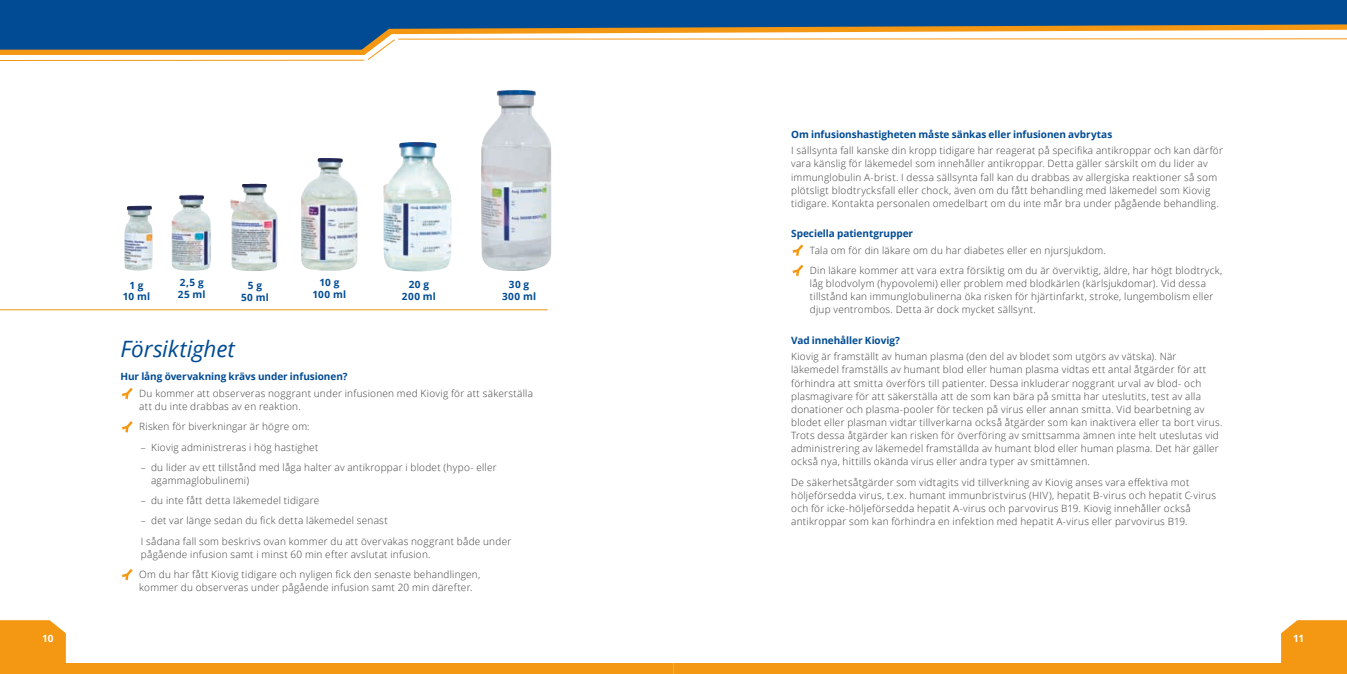
<style>
.page{position:relative;width:1347px;height:674px;background:#fff}
.page>*{position:absolute;margin:0;border:0;box-sizing:border-box;transform-origin:0 0}
.t1{font:italic 22.5px "Open Sans";color:#004b94}
.t2{font:300 10px/13.1px "Open Sans";letter-spacing:.025em;color:#3d3d3c}
.t3{font:700 10px/11.2px "Open Sans";letter-spacing:-.005em;color:#004b94;text-align:center}
.t4{font:700 10px "Open Sans";color:#fff}
</style>
<div class="page">
<div style="left:0;top:50px;width:367px;height:5px;background:#f49712"></div>
<svg style="left:0;top:0;width:1346px;height:50px;fill:#004b94"></svg>
<hr style="left:0;top:60px;width:364px;height:1px;background:#f49712">
<svg style="left:367px;top:39px;width:28px;height:21px"></svg>
<svg style="left:0;top:620px;width:673px;height:53px"></svg>
<svg style="left:673px;top:620px;width:673px;height:53px"></svg>
<hr style="left:398px;top:38px;width:948px;height:1px;background:#f49712">
<svg style="left:792px;top:244px;width:11px;height:12px"></svg>
<svg style="left:792px;top:264px;width:11px;height:12px"></svg>
<svg style="left:121px;top:388px;width:12px;height:11px"></svg>
<svg style="left:121px;top:421px;width:12px;height:11px"></svg>
<svg style="left:121px;top:569px;width:12px;height:11px"></svg>
<img style="left:124px;top:205px;width:28px;height:65px">
<img style="left:172px;top:194px;width:39px;height:76px">
<img style="left:230px;top:183px;width:48px;height:88px">
<img style="left:301px;top:158px;width:57px;height:113px">
<img style="left:383px;top:142px;width:68px;height:129px">
<img style="left:481px;top:90px;width:70px;height:181px">
<hr style="left:0;top:309px;width:547px;height:1px;background:#f49712">
<p class="t3" style="left:123px;top:279px;width:29px">1 g<br>10 ml</p>
<p class="t3" style="left:178px;top:277px;width:29px;text-align:left">2,5 g<br>25 ml</p>
<p class="t3" style="left:241px;top:279px;width:29px">5 g<br>50 ml</p>
<p class="t3" style="left:312px;top:277px;width:35px">10 g<br>100 ml</p>
<p class="t3" style="left:402px;top:279px;width:36px">20 g<br>200 ml</p>
<p class="t3" style="left:502px;top:279px;width:36px">30 g<br>300 ml</p>
<h1 class="t1" style="left:120px;top:333px;width:116px">Försiktighet</h1>
<p class="t3" style="left:120px;top:370px;width:228px">Hur lång övervakning krävs under infusionen?</p>
<p class="t2" style="left:139px;top:386px;width:395px">Du kommer att observeras noggrant under infusionen med Kiovig för att säkerställa att du inte drabbas av en reaktion.</p>
<p class="t2" style="left:139px;top:419px;width:172px">Risken för biverkningar är högre om:</p>
<p class="t2" style="left:141px;top:440px;width:179px">– Kiovig administreras i hög hastighet</p>
<p class="t2" style="left:151px;top:460px;width:347px;text-indent:-10px">– du lider av ett tillstånd med låga halter av antikroppar i blodet (hypo- eller agammaglobulinemi)</p>
<p class="t2" style="left:141px;top:493px;width:180px">– du inte fått detta läkemedel tidigare</p>
<p class="t2" style="left:141px;top:510px;width:372px;line-height:20.2px">– det var länge sedan du fick detta läkemedel senast<br>I sådana fall som beskrivs ovan kommer du att övervakas noggrant både under</p>
<p class="t2" style="left:139px;top:543px;width:342px;line-height:20.2px">pågående infusion samt i minst 60 min efter avslutat infusion.<br>Om du har fått Kiovig tidigare och nyligen fick den senaste behandlingen,</p>
<p class="t2" style="left:139px;top:580px;width:335px">kommer du observeras under pågående infusion samt 20 min därefter.</p>
<p class="t3" style="left:791px;top:128px;width:323px">Om infusionshastigheten måste sänkas eller infusionen avbrytas</p>
<p class="t2" style="left:791px;top:144px;width:433px">I sällsynta fall kanske din kropp tidigare har reagerat på specifika antikroppar och kan därför vara känslig för läkemedel som innehåller antikroppar. Detta gäller särskilt om du lider av immunglobulin A-brist. I dessa sällsynta fall kan du drabbas av allergiska reaktioner så som plötsligt blodtrycksfall eller chock, även om du fått behandling med läkemedel som Kiovig tidigare. Kontakta personalen omedelbart om du inte mår bra under pågående behandling.</p>
<p class="t3" style="left:791px;top:227px;width:123px">Speciella patientgrupper</p>
<p class="t2" style="left:810px;top:239px;width:414px;line-height:20.2px">Tala om för din läkare om du har diabetes eller en njursjukdom.<br>Din läkare kommer att vara extra försiktig om du är överviktig, äldre, har högt blodtryck,</p>
<p class="t2" style="left:810px;top:276px;width:405px">låg blodvolym (hypovolemi) eller problem med blodkärlen (kärlsjukdomar). Vid dessa tillstånd kan immunglobulinerna öka risken för hjärtinfarkt, stroke, lungembolism eller djup ventrombos. Detta är dock mycket sällsynt.</p>
<p class="t3" style="left:791px;top:334px;width:110px">Vad innehåller Kiovig?</p>
<p class="t2" style="left:791px;top:349px;width:433px">Kiovig är framställt av human plasma (den del av blodet som utgörs av vätska). När läkemedel framställs av humant blod eller human plasma vidtas ett antal åtgärder för att förhindra att smitta överförs till patienter. Dessa inkluderar noggrant urval av blod- och plasmagivare för att säkerställa att de som kan bära på smitta har uteslutits, test av alla donationer och plasma-pooler för tecken på virus eller annan smitta. Vid bearbetning av blodet eller plasman vidtar tillverkarna också åtgärder som kan inaktivera eller ta bort virus.<br>Trots dessa åtgärder kan risken för överföring av smittsamma ämnen inte helt uteslutas vid administrering av läkemedel framställda av humant blod eller human plasma. Det här gäller också nya, hittills okända virus eller andra typer av smittämnen.</p>
<p class="t2" style="left:791px;top:475px;width:426px">De säkerhetsåtgärder som vidtagits vid tillverkning av Kiovig anses vara effektiva mot höljeförsedda virus, t.ex. humant immunbristvirus (HIV), hepatit B-virus och hepatit C-virus och för icke-höljeförsedda hepatit A-virus och parvovirus B19. Kiovig innehåller också antikroppar som kan förhindra en infektion med hepatit A-virus eller parvovirus B19.</p>
<p class="t4" style="left:42px;top:630px;width:13px">10</p>
<p class="t4" style="left:1293px;top:630px;width:13px">11</p>
</div>
